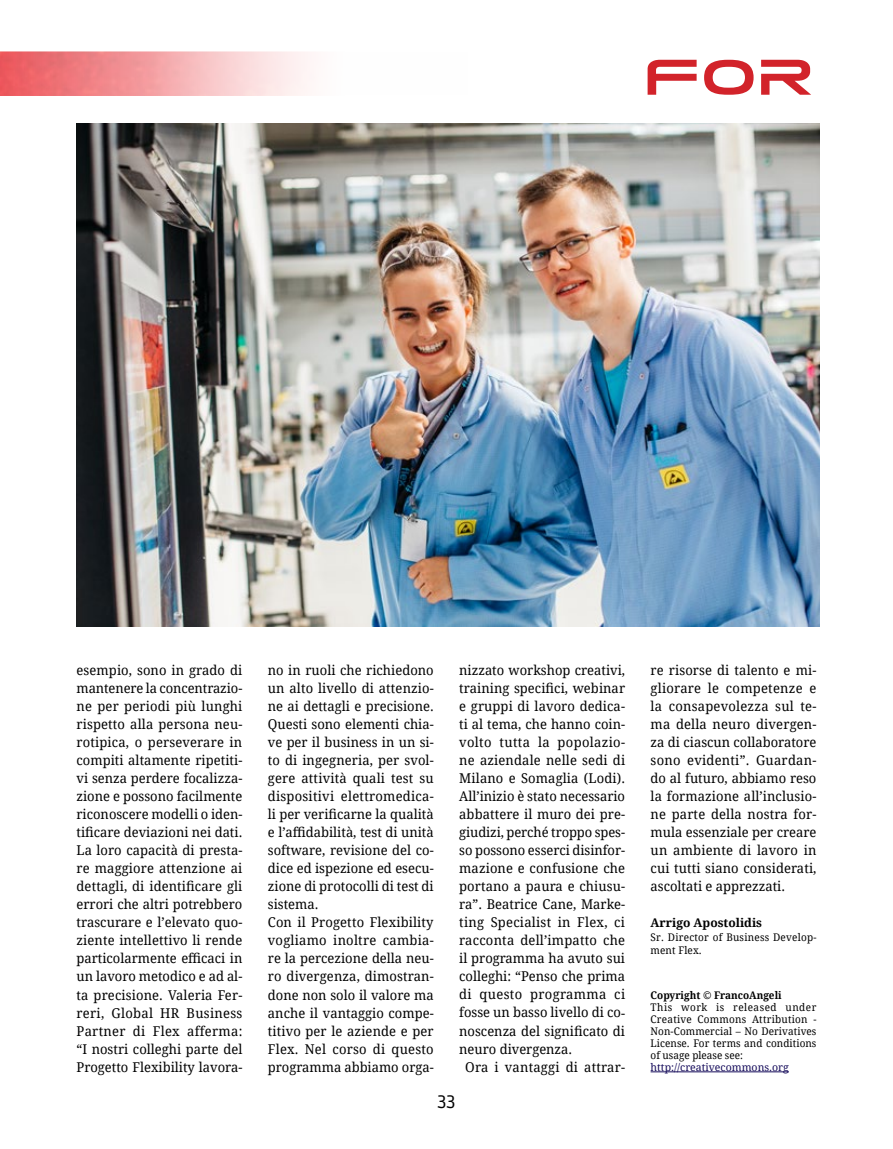
<style>
.page{position:relative;width:893px;height:1149px;background:#fff}
.page>*{position:absolute;margin:0;border:0;box-sizing:border-box;transform-origin:0 0}
.t1{font:57.6px "Tele Marines Bold Expanded";color:#d2232a}
.t2{font:18px "Ruda";color:#000}
.t3{font:13.5px/18px "Droid Serif";letter-spacing:.005em;color:#000;text-align:justify;scale:.96 1}
.t4{font:13.5px "Droid Serif";letter-spacing:.025em;color:#000;scale:.96 1}
.t5{font:700 12px "Droid Serif";color:#000}
.t6{font:10.5px/12px "Droid Serif";letter-spacing:.005em;color:#000;text-align:justify;scale:.95 1}
.t7{font:10.5px/13.5px "Droid Serif";letter-spacing:.025em;color:#000;scale:.95 1}
.t8{font:10.5px "Droid Serif";color:#160c5b}
.t9{font:700 10.5px "Droid Serif";color:#000;scale:.95 1}
</style>
<div class="page">
<img style="left:0;top:51px;width:308px;height:45px">
<hr style="left:651px;top:1071px;width:138px;height:1px;background:#160c5b">
<img style="left:77px;top:123px;width:743px;height:503px">
<h1 class="t1" style="left:644px;top:49px;width:172px">FOR</h1>
<p class="t3" style="left:77px;top:660px;width:174px">esempio, sono in grado di mantenere la concentrazio&shy;ne per periodi più lunghi rispetto alla persona neu&shy;rotipica, o perseverare in compiti altamente ripetiti&shy;vi senza perdere focalizza&shy;zione e possono facilmente riconoscere modelli o iden&shy;tificare deviazioni nei dati.<br>La loro capacità di presta&shy;re maggiore attenzione ai dettagli, di identificare gli errori che altri potrebbero trascurare e l’elevato quo&shy;ziente intellettivo li rende particolarmente efficaci in un lavoro metodico e ad al&shy;ta precisione. Valeria Fer&shy;reri, Global HR Business Partner di Flex afferma: “I nostri colleghi parte del Progetto Flexibility lavora-</p>
<p class="t3" style="left:268px;top:660px;width:174px;text-align:left">no in ruoli che richiedono un alto livello di attenzio&shy;ne ai dettagli e precisione.<br>Questi sono elementi chia&shy;ve per il business in un si&shy;to di ingegneria, per svol&shy;gere attività quali test su dispositivi elettromedica&shy;li per verificarne la qualità e l’affidabilità, test di unità software, revisione del co&shy;dice ed ispezione ed esecu&shy;zione di protocolli di test di sistema.<br>Con il Progetto Flexibility vogliamo inoltre cambia&shy;re la percezione della neu&shy;ro divergenza, dimostran&shy;done non solo il valore ma anche il vantaggio compe&shy;titivo per le aziende e per<br>Flex. Nel corso di questo programma abbiamo orga-</p>
<p class="t3" style="left:459px;top:660px;width:174px">nizzato workshop creativi,</p>
<p class="t3" style="left:459px;top:678px;width:174px">training specifici, webinar</p>
<p class="t3" style="left:459px;top:696px;width:174px">e gruppi di lavoro dedica-</p>
<p class="t3" style="left:459px;top:714px;width:174px">ti al tema, che hanno coin-</p>
<p class="t4" style="left:459px;top:733px;width:174px">volto tutta la popolazio-</p>
<p class="t3" style="left:459px;top:750px;width:174px">ne aziendale nelle sedi di</p>
<p class="t3" style="left:459px;top:768px;width:174px">Milano e Somaglia (Lodi).</p>
<p class="t3" style="left:459px;top:786px;width:174px">All’inizio è stato necessario</p>
<p class="t3" style="left:459px;top:804px;width:174px">abbattere il muro dei pre-</p>
<p class="t3" style="left:459px;top:822px;width:174px">giudizi, perché troppo spes-</p>
<p class="t3" style="left:459px;top:840px;width:174px">so possono esserci disinfor-</p>
<p class="t3" style="left:459px;top:858px;width:174px">mazione e confusione che</p>
<p class="t3" style="left:459px;top:876px;width:174px">portano a paura e chiusu-</p>
<p class="t3" style="left:459px;top:894px;width:174px">ra”. Beatrice Cane, Marke-</p>
<p class="t3" style="left:459px;top:912px;width:174px">ting Specialist in Flex, ci</p>
<p class="t3" style="left:459px;top:930px;width:174px">racconta dell’impatto che</p>
<p class="t3" style="left:459px;top:948px;width:174px">il programma ha avuto sui</p>
<p class="t3" style="left:459px;top:966px;width:174px">colleghi: “Penso che prima</p>
<p class="t4" style="left:459px;top:984px;width:174px">di questo programma ci</p>
<p class="t3" style="left:459px;top:1002px;width:174px">fosse un basso livello di co-</p>
<p class="t3" style="left:459px;top:1020px;width:174px">noscenza del significato di</p>
<p class="t3" style="left:459px;top:1038px;width:119px">neuro divergenza.</p>
<p class="t3" style="left:465px;top:1056px;width:168px">Ora i vantaggi di attrar-</p>
<h2 class="t2" style="left:437px;top:1091px;width:20px">33</h2>
<p class="t3" style="left:651px;top:660px;width:174px">re risorse di talento e mi&shy;gliorare le competenze e la consapevolezza sul te&shy;ma della neuro divergen&shy;za di ciascun collaboratore sono evidenti”. Guardan&shy;do al futuro, abbiamo reso la formazione all’inclusio&shy;ne parte della nostra for&shy;mula essenziale per creare un ambiente di lavoro in cui tutti siano considerati, ascoltati e apprezzati.</p>
<p class="t5" style="left:651px;top:914px;width:113px">Arrigo Apostolidis</p>
<p class="t7" style="left:651px;top:929px;width:176px">Sr. Director of Business Develop&shy;ment Flex.</p>
<p class="t9" style="left:651px;top:987px;width:139px">Copyright © FrancoAngeli</p>
<p class="t6" style="left:651px;top:1000px;width:176px">This work is released under Creative Commons Attribution - Non-Commercial – No Derivatives License. For terms and conditions of usage please see:</p>
<p class="t8" style="left:651px;top:1059px;width:140px">http://creativecommons.org</p>
</div>
